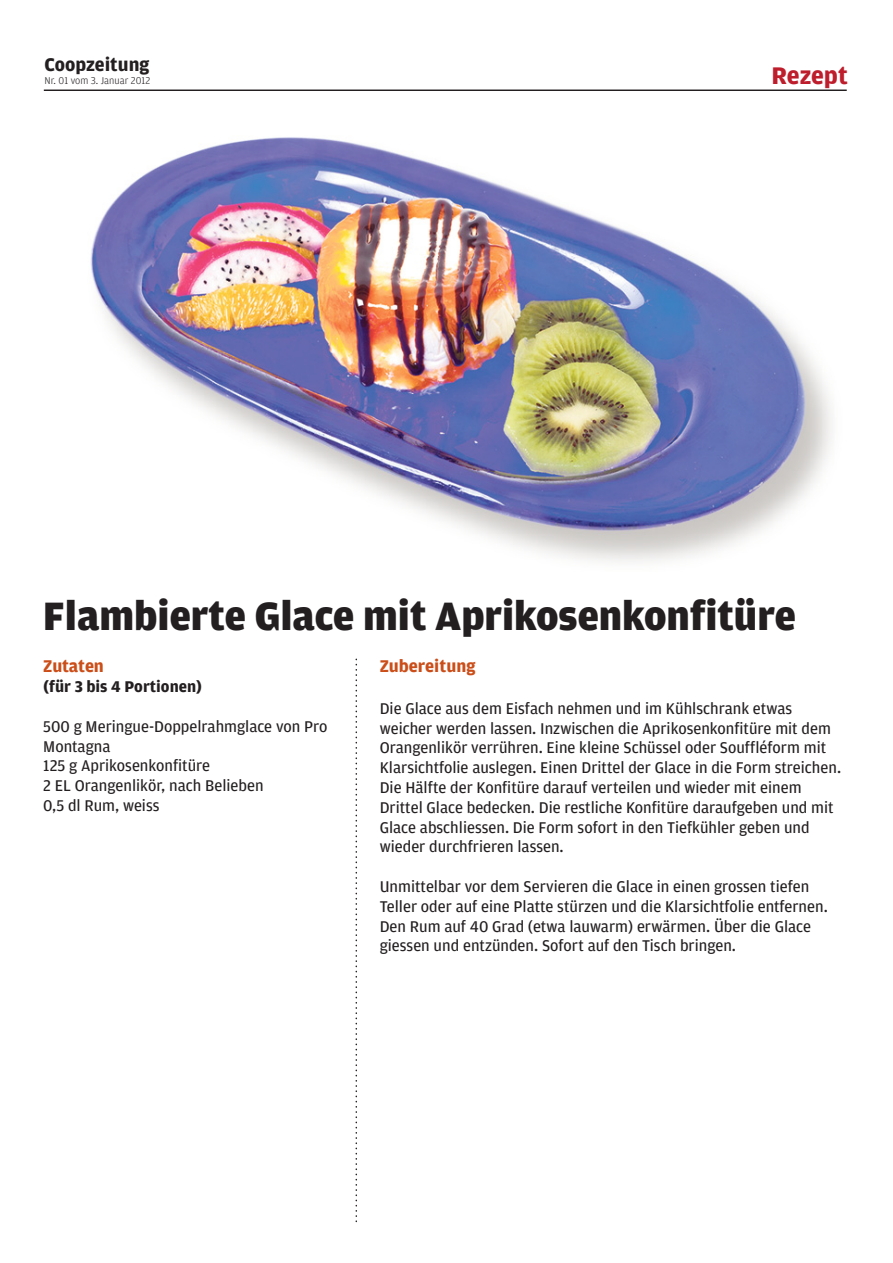
<style>
.page{position:relative;width:893px;height:1263px;background:#fff}
.page>*{position:absolute;margin:0;border:0;box-sizing:border-box;transform-origin:0 0}
.t1{font:900 42px "Amplitude";color:#231f20}
.t2{font:700 25.5px "Amplitude";color:#be1d2c}
.t3{font:700 19.5px "Amplitude";color:#231f20}
.t4{font:700 18px "Amplitude";color:#cb4e19}
.t5{font:16.5px/19.8px "Amplitude";color:#231f20}
.t6{font:700 16.5px "Amplitude";color:#231f20}
.t7{font:300 10.5px "Amplitude";color:#231f20}
</style>
<div class="page">
<hr style="left:44px;top:90px;width:803px;height:1px;background:#231f20">
<svg style="left:356px;top:659px;width:1px;height:563px"></svg>
<img style="left:90px;top:137px;width:742px;height:425px">
<p class="t3" style="left:44px;top:54px;width:106px">Coopzeitung</p>
<p class="t7" style="left:44px;top:74px;width:107px">Nr. 01 vom 3. Januar 2012</p>
<h2 class="t2" style="left:771px;top:61px;width:78px">Rezept</h2>
<h1 class="t1" style="left:43px;top:593px;width:754px">Flambierte Glace mit Aprikosenkonfitüre</h1>
<p class="t4" style="left:43px;top:656px;width:62px">Zutaten</p>
<p class="t6" style="left:43px;top:677px;width:160px">(für 3 bis 4 Portionen)</p>
<p class="t5" style="left:43px;top:716px;width:286px">500 g Meringue-Doppelrahmglace von Pro<br>Montagna<br>125 g Aprikosenkonfitüre<br>2 EL Orangenlikör, nach Belieben<br>0,5 dl Rum, weiss</p>
<p class="t4" style="left:380px;top:656px;width:97px">Zubereitung</p>
<p class="t5" style="left:380px;top:698px;width:463px">Die Glace aus dem Eisfach nehmen und im Kühlschrank etwas weicher werden lassen. Inzwischen die Aprikosenkonfitüre mit dem Orangenlikör verrühren. Eine kleine Schüssel oder Souffléform mit Klarsichtfolie auslegen. Einen Drittel der Glace in die Form streichen.<br>Die Hälfte der Konfitüre darauf verteilen und wieder mit einem Drittel Glace bedecken. Die restliche Konfitüre daraufgeben und mit Glace abschliessen. Die Form sofort in den Tiefkühler geben und wieder durchfrieren lassen.</p>
<p class="t5" style="left:380px;top:877px;width:450px">Unmittelbar vor dem Servieren die Glace in einen grossen tiefen Teller oder auf eine Platte stürzen und die Klarsichtfolie entfernen.<br>Den Rum auf 40 Grad (etwa lauwarm) erwärmen. Über die Glace giessen und entzünden. Sofort auf den Tisch bringen.</p>
</div>
